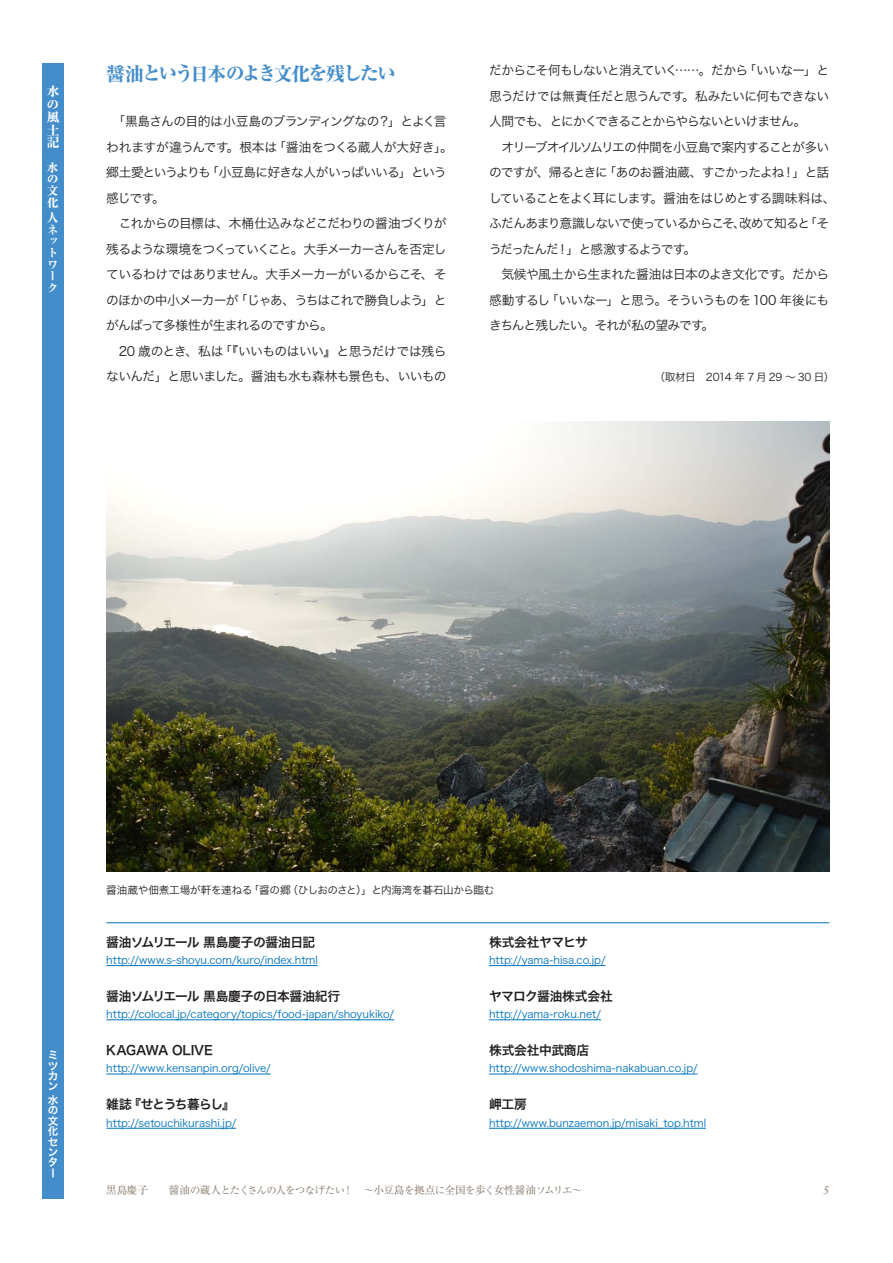
<style>
.page{position:relative;width:893px;height:1263px;background:#fff}
.page>*{position:absolute;margin:0;border:0;box-sizing:border-box;transform-origin:0 0}
.t1{font:800 18.6px "Ryumin Pro";letter-spacing:-.11em;color:#448dcb}
.t2{font:12.75px/25.5px "Hira Kaku Pro W3";letter-spacing:-.065em;color:#231f20}
.t3{font:12.75px/25.5px "Hira Kaku Pro W3";letter-spacing:-.045em;color:#231f20}
.t4{font:12.75px "Hira Kaku Pro W6";letter-spacing:-.03em;color:#231f20}
.t5{font:12.75px "Hira Kaku Pro W3";letter-spacing:-.04em;color:#231f20}
.t6{font:12.75px "Hira Kaku Pro W3";letter-spacing:-.095em;color:#231f20}
.t7{font:12.75px "Hira Kaku Pro W3";letter-spacing:-.1em;color:#231f20}
.t8{font:12.75px "Hira Kaku Pro W3";letter-spacing:-.105em;color:#231f20}
.t9{font:12.75px "Hira Kaku Pro W3";letter-spacing:-.085em;color:#231f20}
.t10{font:12.75px/25.5px "Hira Kaku Pro W3";letter-spacing:-.12em;color:#231f20;text-align:center}
.t11{font:12.75px "Hira Kaku Pro W6";letter-spacing:-.11em;color:#231f20}
.t12{font:800 12.75px/12.8px "Ryumin Pro";color:#fff;text-align:justify}
.t13{font:800 12.3px "Ryumin Pro";color:#fff}
.t14{font:800 11.7px/11.7px "Ryumin Pro";color:#fff}
.t15{font:800 11.4px/11.7px "Ryumin Pro";color:#fff}
.t16{font:11.1px "Sabon LT Std";color:#867769}
.t17{font:10.65px "Hira Kaku Pro W3";letter-spacing:-.005em;color:#0072bc}
.t18{font:10.65px "Hira Kaku Pro W3";letter-spacing:-.03em;color:#231f20}
.t19{font:10.65px "Ryumin Pro";letter-spacing:-.005em;color:#867769}
.t20{font:10.65px "Hira Kaku Pro W3";letter-spacing:-.06em;color:#231f20}
.t21{font:10.65px/10.4px "Hira Kaku Pro W6";color:#fff;text-align:justify}
.t22{font:10.35px "Ryumin Pro";letter-spacing:-.05em;color:#867769}
.s1{font-size:19.2px}
.s2{font-size:10.35px}
.s3{font-size:10.65px}
</style>
<div class="page">
<div style="left:43px;top:64px;width:21px;height:1135px;background:#448dcb"></div>
<hr style="left:106px;top:922px;width:723px;height:1px;background:#0072bc">
<img style="left:106px;top:421px;width:723px;height:451px">
<hr style="left:106px;top:965px;width:212px;height:1px;background:#0072bc">
<hr style="left:106px;top:1019px;width:288px;height:1px;background:#0072bc">
<hr style="left:106px;top:1074px;width:165px;height:1px;background:#0072bc">
<hr style="left:106px;top:1128px;width:130px;height:1px;background:#0072bc">
<hr style="left:489px;top:965px;width:116px;height:1px;background:#0072bc">
<hr style="left:489px;top:1019px;width:112px;height:1px;background:#0072bc">
<hr style="left:489px;top:1074px;width:208px;height:1px;background:#0072bc">
<hr style="left:489px;top:1128px;width:217px;height:1px;background:#0072bc">
<p class="t12" style="left:47px;top:84px;width:14px">水</p>
<p class="t13" style="left:47px;top:95px;width:13px">の</p>
<p class="t12" style="left:47px;top:110px;width:14px">風土記</p>
<p class="t14" style="left:47px;top:161px;width:13px">水</p>
<p class="t15" style="left:47px;top:172px;width:12px">の</p>
<p class="t14" style="left:47px;top:184px;width:13px">文化</p>
<p class="t14" style="left:47px;top:211px;width:13px">人</p>
<p class="t15" style="left:47px;top:223px;width:12px">ネットワーク</p>
<h1 class="t1" style="left:106px;top:59px;width:291px"><span class="s1">醤油</span>という<span class="s1">日本</span>のよき<span class="s1">文化</span>を<span class="s1">残</span>したい</h1>
<p class="t3" style="left:273px;top:108px;width:181px;text-indent:-167px">　「黒島さんの目的は小豆島のブランディングなの？」とよく言「醤油をつくる蔵人が大好き。「</p>
<p class="t3" style="left:206px;top:133px;width:242px;text-indent:-100px">われますが違うんです<br>「小豆島に好きな人がいっぱいいる」という</p>
<p class="t2" style="left:227px;top:133px;width:52px">。根本は</p>
<p class="t10" style="left:106px;top:159px;width:106px">郷土愛というよりも。</p>
<p class="t2" style="left:106px;top:184px;width:49px">感じです</p>
<p class="t2" style="left:106px;top:210px;width:342px">　これからの目標は、木桶仕込みなどこだわりの醤油づくりが</p>
<p class="t6" style="left:106px;top:237px;width:342px">残るような環境をつくっていくこと。大手メーカーさんを否定し</p>
<p class="t5" style="left:106px;top:263px;width:342px">ているわけではありません。大手メーカーがいるからこそ、そ</p>
<p class="t2" style="left:421px;top:286px;width:27px">」と</p>
<p class="t7" style="left:235px;top:288px;width:190px">「じゃあ、うちはこれで勝負しよう</p>
<p class="t2" style="left:106px;top:286px;width:134px">のほかの中小メーカーが</p>
<p class="t2" style="left:106px;top:312px;width:228px">がんばって多様性が生まれるのですから。</p>
<p class="t3" style="left:219px;top:337px;width:229px">「『いいものはいい』と思うだけでは残ら</p>
<p class="t2" style="left:106px;top:337px;width:342px">　20 歳のとき、私は<br>ないんだ」と思いました。醤油も水も森林も景色も、いいもの</p>
<p class="t2" style="left:489px;top:57px;width:190px">だからこそ何もしないと消えていく</p>
<p class="t2" style="left:743px;top:57px;width:87px">「いいなー」と</p>
<p class="t2" style="left:675px;top:57px;width:75px">……。だから</p>
<p class="t5" style="left:489px;top:84px;width:197px">思うだけでは無責任だと思うんです</p>
<p class="t2" style="left:489px;top:108px;width:319px">人間でも、とにかくできることからやらないといけません。</p>
<p class="t2" style="left:489px;top:133px;width:342px">　オリーブオイルソムリエの仲間を小豆島で案内することが多い</p>
<p class="t2" style="left:782px;top:159px;width:48px">！」と話</p>
<p class="t3" style="left:682px;top:82px;width:148px">。私みたいに何もできない</p>
<p class="t2" style="left:603px;top:159px;width:183px">「あのお醤油蔵、すごかったよね</p>
<p class="t2" style="left:489px;top:159px;width:120px">のですが、帰るときに</p>
<p class="t3" style="left:650px;top:184px;width:187px">。醤油をはじめとする調味料は、</p>
<p class="t8" style="left:489px;top:186px;width:165px">していることをよく耳にします</p>
<p class="t2" style="left:489px;top:210px;width:323px">ふだんあまり意識しないで使っているからこそ改めて知ると</p>
<p class="t2" style="left:733px;top:210px;width:14px">、</p>
<p class="t2" style="left:683px;top:235px;width:14px">。</p>
<p class="t2" style="left:804px;top:210px;width:27px">「そ</p>
<p class="t9" style="left:556px;top:237px;width:131px">！」と感激するようです</p>
<p class="t2" style="left:489px;top:235px;width:71px">うだったんだ</p>
<p class="t2" style="left:546px;top:261px;width:285px;text-indent:-57px">　気候や風土から生まれた醤油は日本のよき文化です<br>「いいなー」と思う。そういうものを 100 年後にも</p>
<p class="t2" style="left:780px;top:261px;width:51px">。だから</p>
<p class="t2" style="left:489px;top:286px;width:63px">感動するし</p>
<p class="t2" style="left:489px;top:312px;width:216px">きちんと残したい。それが私の望みです</p>
<p class="t2" style="left:702px;top:312px;width:14px">。</p>
<p class="t18" style="left:654px;top:368px;width:182px">（取材日　2014 年 7 月 29 ～ 30 日(</p>
<p class="t21" style="left:48px;top:1050px;width:11px">ミツカン</p>
<p class="t21" style="left:48px;top:1094px;width:12px">水の文化センター</p>
<p class="t18" style="left:106px;top:880px;width:148px">醤油蔵や佃煮工場が軒を連ねる</p>
<p class="t18" style="left:249px;top:880px;width:43px">「醤の郷</p>
<p class="t20" style="left:288px;top:880px;width:208px">（ひしおのさと）」と内海湾を碁石山から臨む</p>
<p class="t4" style="left:106px;top:930px;width:210px">醤油ソムリエール黒島慶子の醤油日記</p>
<p class="t17" style="left:106px;top:950px;width:213px">http://www -s. shoyu.com/kuro/index.html</p>
<p class="t4" style="left:106px;top:985px;width:235px">醤油ソムリエール黒島慶子の日本醤油紀行</p>
<p class="t17" style="left:106px;top:1005px;width:290px">http://colocal j p. /category/topics/food-japan/shoyukiko/</p>
<p class="t4" style="left:106px;top:1039px;width:108px">KAGAWA OLIVE</p>
<p class="t17" style="left:106px;top:1059px;width:166px">http://www.kensanpin.org/olive/</p>
<p class="t11" style="left:128px;top:1093px;width:108px">『せとうち暮らし『</p>
<p class="t4" style="left:106px;top:1093px;width:27px">雑誌</p>
<p class="t17" style="left:106px;top:1113px;width:132px">http://setouchikurashi j p. /</p>
<p class="t4" style="left:489px;top:930px;width:100px">株式会社ヤマヒサ</p>
<p class="t17" style="left:489px;top:950px;width:118px">http://yama-hisa.co j p. /</p>
<p class="t4" style="left:489px;top:985px;width:125px">ヤマロク醤油株式会社</p>
<p class="t17" style="left:489px;top:1005px;width:114px">http://yama-roku.net/</p>
<p class="t4" style="left:489px;top:1039px;width:102px">株式会社中武商店</p>
<p class="t17" style="left:489px;top:1059px;width:210px">http://www.shodoshima-nakabuan.co j p. /</p>
<p class="t4" style="left:489px;top:1093px;width:39px">岬工房</p>
<p class="t17" style="left:489px;top:1113px;width:219px">http://www.bunzaemon j p. /misaki_top.html</p>
<p class="t19" style="left:106px;top:1181px;width:44px">黒島慶子</p>
<p class="t19" style="left:343px;top:1181px;width:241px">！ ～小豆島<span class="s2">を</span>拠点<span class="s2">に</span>全国<span class="s2">を</span>歩<span class="s2">く</span>女性醤油<span class="s2">ソムリエ</span>~</p>
<p class="t22" style="left:169px;top:1181px;width:178px"><span class="s3">醤油</span>の<span class="s3">蔵人</span>とたくさんの<span class="s3">人</span>をつなげたい</p>
<p class="t16" style="left:823px;top:1183px;width:8px">5</p>
</div>
